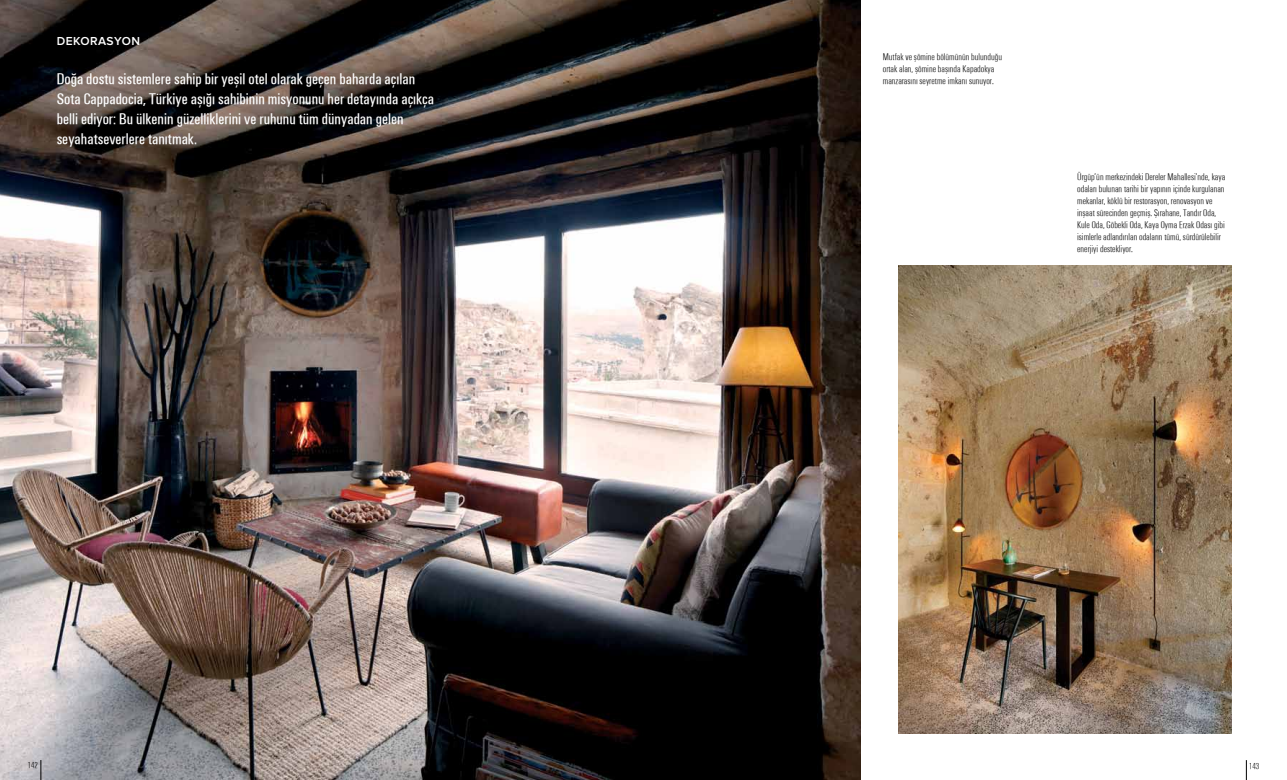
<style>
.page{position:relative;width:1287px;height:780px;background:#fff}
.page>*{position:absolute;margin:0;border:0;box-sizing:border-box;transform-origin:0 0}
.t1{font:16px/20px "Unitus T Regular Condensedmaison";color:#fff}
.t2{font:600 12px "Proxima Nova";letter-spacing:.04em;color:#fff}
.t3{font:10px/12px "Unitus T Light Condensedmaison";color:#000}
.t4{font:9px "Unitus T Light Condensedmaison";color:#000}
</style>
<div class="page">
<img style="left:0;top:0;width:860px;height:780px">
<svg style="left:41px;top:760px;width:1px;height:20px"></svg>
<svg style="left:1246px;top:760px;width:1px;height:20px"></svg>
<img style="left:899px;top:266px;width:332px;height:467px">
<p class="t2" style="left:57px;top:35px;width:85px">DEKORASYON</p>
<p class="t3" style="left:883px;top:50px;width:121px">Mutfak ve şömine bölümünün bulunduğu ortak alan, şömine başında Kapadokya</p>
<h1 class="t1" style="left:57px;top:68px;width:360px">Doğa dostu sistemlere sahip bir yeşil otel olarak geçen baharda açılan</h1>
<p class="t3" style="left:883px;top:74px;width:113px">manzarasını seyretme imkanı sunuyor.</p>
<h1 class="t1" style="left:57px;top:88px;width:379px">Sota Cappadocia, Türkiye aşığı sahibinin misyonunu her detayında açıkça belli ediyor: Bu ülkenin güzelliklerini ve ruhunu tüm dünyadan gelen seyahatseverlere tanıtmak.</h1>
<p class="t3" style="left:1077px;top:170px;width:150px">Ürgüp’ün merkezindeki Dereler Mahallesi’nde, kaya odaları bulunan tarihi bir yapının içinde kurgulanan mekanlar, köklü bir restorasyon, renovasyon ve inşaat sürecinden geçmiş. Şırahane, Tandır Oda, Kule Oda, Göbekli Oda, Kaya Oyma Erzak Odası gibi isimlerle adlandırılan odaların tümü, sürdürülebilir enerjiyi destekliyor.</p>
<p class="t4" style="left:27px;top:760px;width:12px">142</p>
<p class="t4" style="left:1249px;top:760px;width:12px">143</p>
</div>
